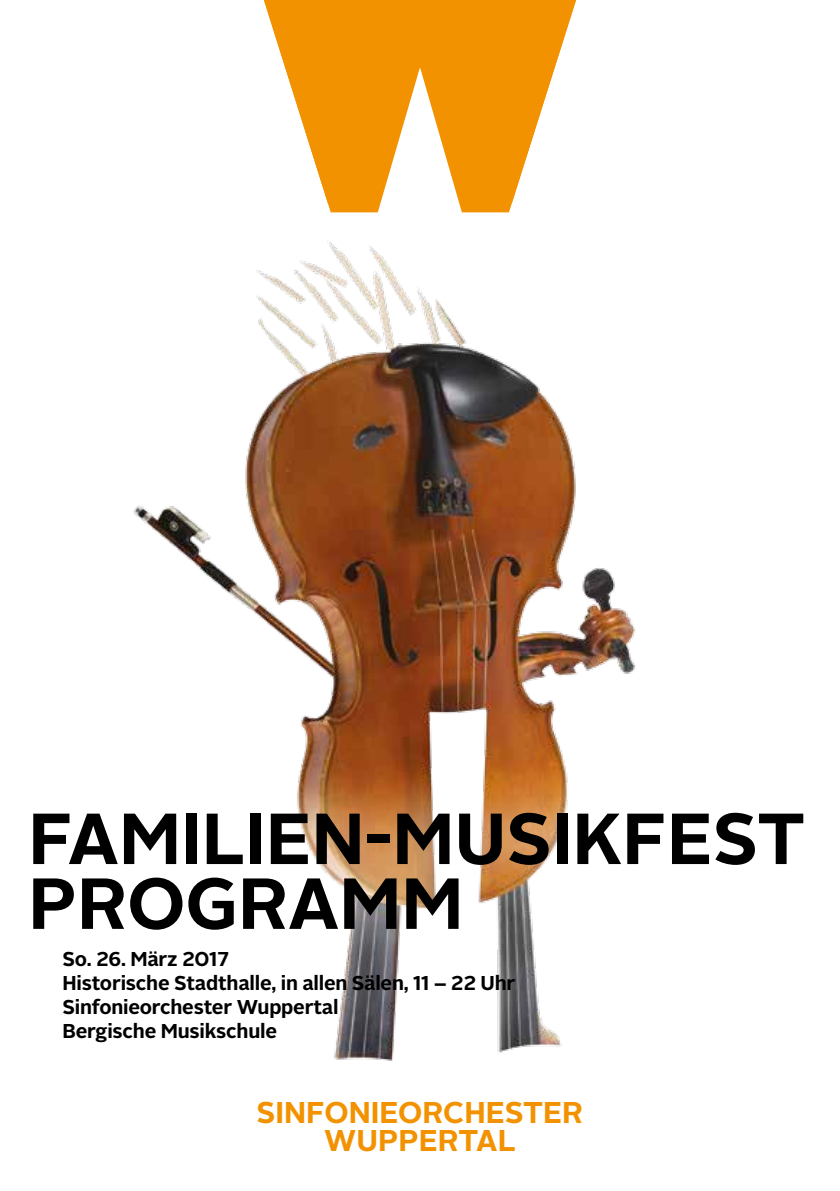
<style>
.page{position:relative;width:840px;height:1191px;background:#fff}
.page>*{position:absolute;margin:0;border:0;box-sizing:border-box;transform-origin:0 0}
.t1{font:700 72px/64.8px "Alright Sans";color:#000}
.t2{font:700 30px/28.4px "Alright Sans";color:#f39200;text-align:center}
.t3{font:700 20px/24px "Alright Sans";letter-spacing:-.01em;color:#000}
</style>
<div class="page">
<img style="left:133px;top:212px;width:502px;height:549px">
<svg style="left:264px;top:0;width:311px;height:212px;fill:#f39200"></svg>
<img style="left:297px;top:761px;width:271px;height:300px">
<h1 class="t1" style="left:28px;top:807px;width:777px">FAMILIEN-MUSIKFEST<br>PROGRAMM</h1>
<p class="t3" style="left:62px;top:947px;width:454px">So. 26. März 2017<br>Historische Stadthalle, in allen Sälen, 11 – 22 Uhr<br>Sinfonieorchester Wuppertal<br>Bergische Musikschule</p>
<h2 class="t2" style="left:256px;top:1098px;width:328px">SINFONIEORCHESTER<br>WUPPERTAL</h2>
</div>
